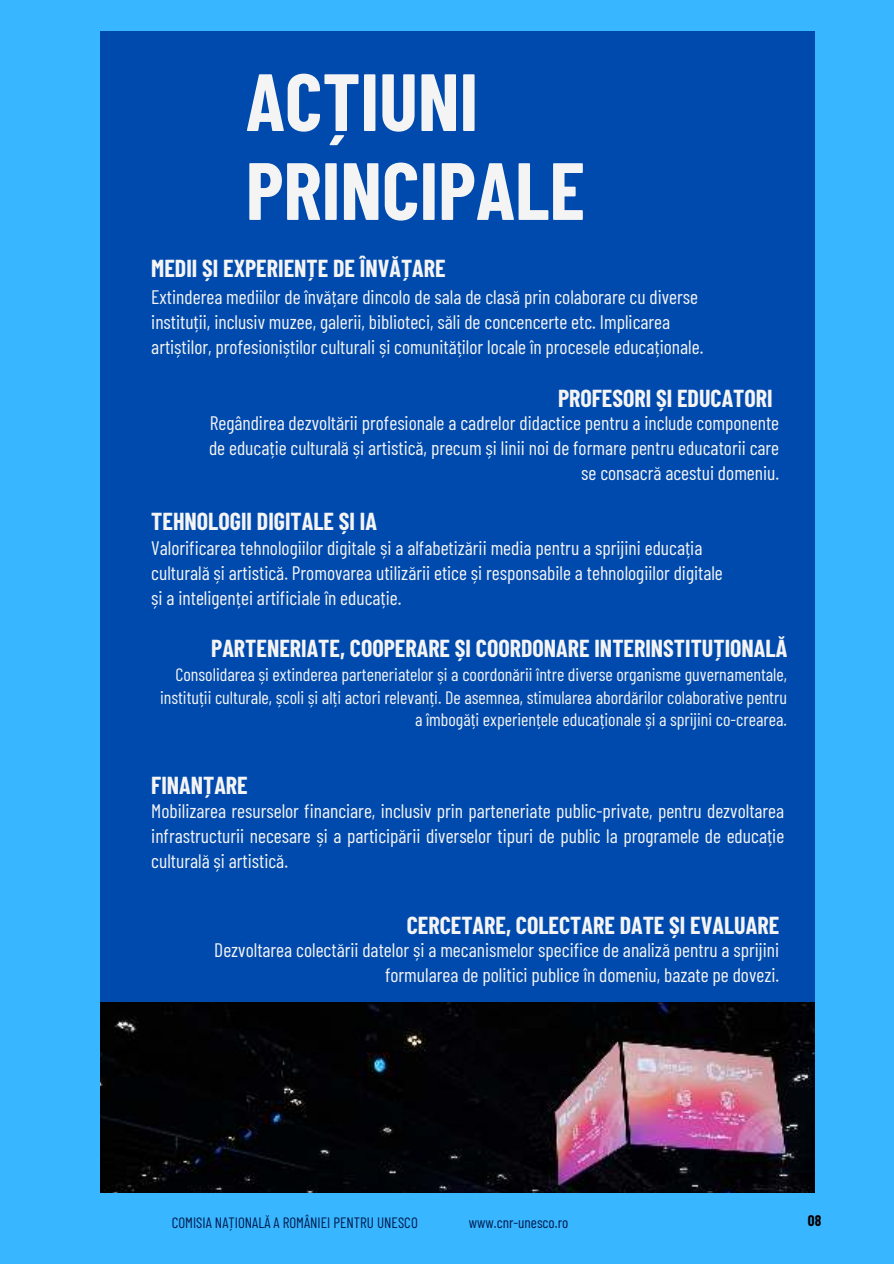
<style>
.page{position:relative;width:894px;height:1264px;background:#fff}
.page>*{position:absolute;margin:0;border:0;box-sizing:border-box;transform-origin:0 0}
.t1{font:700 81px/88.8px "Barlow Condensed";color:#f4f4f4}
.t2{font:700 24px "Barlow Condensed";color:#f4f4f4}
.t3{font:19.5px/24.8px "Barlow Condensed";color:#f4f4f4}
.t4{font:18px/22.5px "Barlow Condensed";color:#f4f4f4;text-align:right}
.t5{font:15px "Barlow Condensed";color:#011c50}
.t6{font:700 15px "Barlow Condensed";color:#000}
</style>
<div class="page">
<div style="left:0;top:0;width:893px;height:1263px;background:#38b6ff"></div>
<div style="left:100px;top:31px;width:714px;height:1068px;background:#004aad"></div>
<img style="left:100px;top:1002px;width:714px;height:191px">
<h1 class="t1" style="left:246px;top:53px;width:340px">ACȚIUNI<br>PRINCIPALE</h1>
<p class="t2" style="left:151px;top:251px;width:296px">MEDII ȘI EXPERIENȚE DE ÎNVĂȚARE</p>
<p class="t3" style="left:151px;top:283px;width:553px">Extinderea mediilor de învățare dincolo de sala de clasă prin colaborare cu diverse instituții, inclusiv muzee, galerii, biblioteci, săli de concencerte etc. Implicarea artiștilor, profesioniștilor culturali și comunităților locale în procesele educaționale.</p>
<p class="t2" style="left:558px;top:381px;width:216px">PROFESORI ȘI EDUCATORI</p>
<p class="t3" style="left:209px;top:409px;width:571px;text-align:right">Regândirea dezvoltării profesionale a cadrelor didactice pentru a include componente de educație culturală și artistică, precum și linii noi de formare pentru educatorii care se consacră acestui domeniu.</p>
<p class="t2" style="left:151px;top:504px;width:227px">TEHNOLOGII DIGITALE ȘI IA</p>
<p class="t3" style="left:151px;top:534px;width:573px">Valorificarea tehnologiilor digitale și a alfabetizării media pentru a sprijini educația culturală și artistică. Promovarea utilizării etice și responsabile a tehnologiilor digitale și a inteligenței artificiale în educație.</p>
<p class="t2" style="left:211px;top:631px;width:577px">PARTENERIATE, COOPERARE ȘI COORDONARE INTERINSTITUȚIONALĂ</p>
<p class="t4" style="left:160px;top:662px;width:628px">Consolidarea și extinderea parteneriatelor și a coordonării între diverse organisme guvernamentale, instituții culturale, școli și alți actori relevanți. De asemnea, stimularea abordărilor colaborative pentru a îmbogăți experiențele educaționale și a sprijini co-crearea.</p>
<p class="t2" style="left:151px;top:768px;width:98px">FINANȚARE</p>
<p class="t3" style="left:151px;top:797px;width:634px;text-align:justify">Mobilizarea resurselor financiare, inclusiv prin parteneriate public-private, pentru dezvoltarea infrastructurii necesare și a participării diverselor tipuri de public la programele de educație culturală și artistică.</p>
<p class="t2" style="left:406px;top:907px;width:374px">CERCETARE, COLECTARE DATE ȘI EVALUARE</p>
<p class="t3" style="left:214px;top:936px;width:566px;text-align:right">Dezvoltarea colectării datelor și a mecanismelor specifice de analiză pentru a sprijini formularea de politici publice în domeniu, bazate pe dovezi.</p>
<p class="t5" style="left:172px;top:1211px;width:247px">COMISIA NAȚIONALĂ A ROMÂNIEI PENTRU UNESCO</p>
<p class="t5" style="left:469px;top:1211px;width:101px">www.cnr-unesco.ro</p>
<p class="t6" style="left:807px;top:1210px;width:15px">08</p>
</div>
